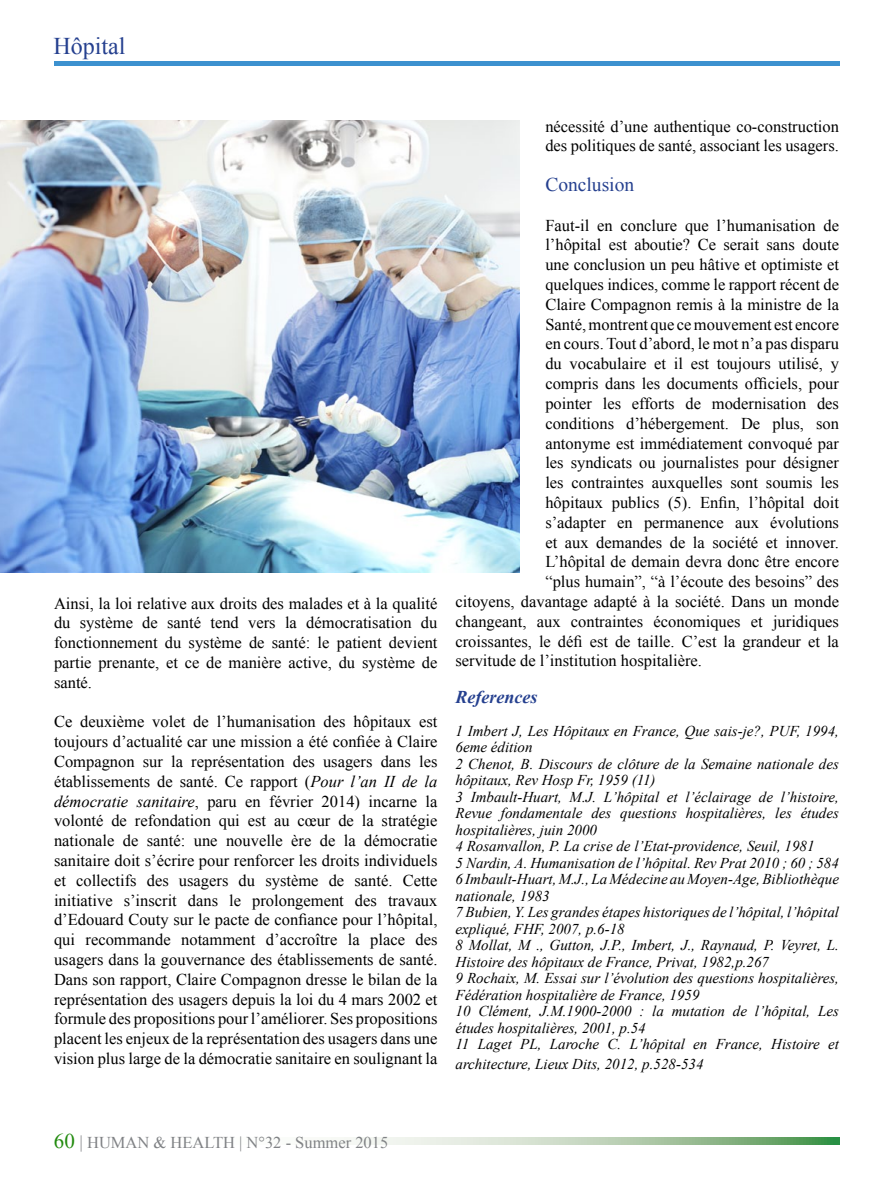
<style>
.page{position:relative;width:887px;height:1191px;background:#fff}
.page>*{position:absolute;margin:0;border:0;box-sizing:border-box;transform-origin:0 0}
.t1{font:24px "Times New Roman";color:#25408f}
.t2{font:19.5px "Times New Roman";color:#25408f}
.t3{font:italic 700 18px "Times New Roman";color:#25408f}
.t4{font:16.5px/19.8px "Times New Roman";color:#000;text-align:justify}
.t5{font:16.5px "Times New Roman";color:#808285}
.t6{font:italic 15px/16.5px "Times New Roman";color:#000}
.s1{font-style:italic}
.s2{font-size:21px;color:#228b0f}
.s3{font-size:18px}
</style>
<div class="page">
<svg style="left:344px;top:1137px;width:495px;height:7px;background:#b4ceb1"></svg>
<div style="left:54px;top:61px;width:785px;height:5px;background:#3c91cf"></div>
<img style="left:0;top:120px;width:520px;height:452px">
<h1 class="t1" style="left:54px;top:30px;width:73px">Hôpital</h1>
<p class="t4" style="left:54px;top:593px;width:385px">Ainsi, la loi relative aux droits des malades et à la qualité du système de santé tend vers la démocratisation du fonctionnement du système de santé: le patient devient partie prenante, et ce de manière active, du système de santé.</p>
<p class="t4" style="left:54px;top:711px;width:385px">Ce deuxième volet de l’humanisation des hôpitaux est toujours d’actualité car une mission a été confiée à Claire Compagnon sur la représentation des usagers dans les établissements de santé. Ce rapport (<span class="s1">Pour l’an II de la démocratie sanitaire</span>, paru en février 2014) incarne la volonté de refondation qui est au cœur de la stratégie nationale de santé: une nouvelle ère de la démocratie sanitaire doit s’écrire pour renforcer les droits individuels et collectifs des usagers du système de santé. Cette initiative s’inscrit dans le prolongement des travaux d’Edouard Couty sur le pacte de confiance pour l’hôpital, qui recommande notamment d’accroître la place des usagers dans la gouvernance des établissements de santé.<br>Dans son rapport, Claire Compagnon dresse le bilan de la représentation des usagers depuis la loi du 4 mars 2002 et formule des propositions pour l’améliorer. Ses propositions placent les enjeux de la représentation des usagers dans une vision plus large de la démocratie sanitaire en soulignant la</p>
<p class="t4" style="left:545px;top:116px;width:295px">nécessité d’une authentique co-construction des politiques de santé, associant les usagers.</p>
<p class="t2" style="left:545px;top:171px;width:90px">Conclusion</p>
<p class="t4" style="left:545px;top:215px;width:295px">Faut-il en conclure que l’humanisation de</p>
<p class="t4" style="left:545px;top:235px;width:295px">l’hôpital est aboutie? Ce serait sans doute</p>
<p class="t4" style="left:545px;top:254px;width:295px">une conclusion un peu hâtive et optimiste et</p>
<p class="t4" style="left:545px;top:274px;width:295px">quelques indices, comme le rapport récent de</p>
<p class="t4" style="left:545px;top:294px;width:295px">Claire Compagnon remis à la ministre de la</p>
<p class="t4" style="left:545px;top:314px;width:295px">Santé, montrent que ce mouvement est encore</p>
<p class="t4" style="left:545px;top:334px;width:295px">en cours. Tout d’abord, le mot n’a pas disparu</p>
<p class="t4" style="left:545px;top:353px;width:295px">du vocabulaire et il est toujours utilisé, y</p>
<p class="t4" style="left:545px;top:373px;width:295px">compris dans les documents officiels, pour</p>
<p class="t4" style="left:545px;top:393px;width:295px">pointer les efforts de modernisation des</p>
<p class="t4" style="left:545px;top:413px;width:295px">conditions d’hébergement. De plus, son</p>
<p class="t4" style="left:545px;top:433px;width:295px">antonyme est immédiatement convoqué par</p>
<p class="t4" style="left:545px;top:452px;width:295px">les syndicats ou journalistes pour désigner</p>
<p class="t4" style="left:545px;top:472px;width:295px">les contraintes auxquelles sont soumis les</p>
<p class="t4" style="left:545px;top:492px;width:295px">hôpitaux publics (5). Enfin, l’hôpital doit</p>
<p class="t4" style="left:545px;top:512px;width:295px">s’adapter en permanence aux évolutions</p>
<p class="t4" style="left:545px;top:532px;width:295px">et aux demandes de la société et innover.</p>
<p class="t4" style="left:545px;top:551px;width:295px">L’hôpital de demain devra donc être encore</p>
<p class="t4" style="left:545px;top:571px;width:295px">“plus humain”, “à l’écoute des besoins” des</p>
<p class="t4" style="left:455px;top:591px;width:385px">citoyens, davantage adapté à la société. Dans un monde</p>
<p class="t4" style="left:455px;top:611px;width:385px">changeant, aux contraintes économiques et juridiques</p>
<p class="t4" style="left:455px;top:631px;width:385px">croissantes, le défi est de taille. C’est la grandeur et la</p>
<p class="t4" style="left:455px;top:650px;width:248px">servitude de l’institution hospitalière.</p>
<p class="t3" style="left:455px;top:684px;width:83px">References</p>
<p class="t6" style="left:455px;top:722px;width:385px">1 Imbert J, Les Hôpitaux en France, Que sais-je?, PUF, 1994, 6eme édition<br>2 Chenot, B. Discours de clôture de la Semaine nationale des hôpitaux, Rev Hosp Fr, 1959 (11)<br>3 Imbault-Huart, M.J. L’hôpital et l’éclairage de l’histoire, Revue fondamentale des questions hospitalières, les études hospitalières, juin 2000<br>4 Rosanvallon, P. La crise de l’Etat-providence, Seuil, 1981<br>5 Nardin, A. Humanisation de l’hôpital. Rev Prat 2010 ; 60 ; 584<br>6 Imbault-Huart, M.J., La Médecine au Moyen-Age, Bibliothèque nationale, 1983<br>7 Bubien, Y. Les grandes étapes historiques de l’hôpital, l’hôpital expliqué, FHF, 2007, p.6-18<br>8 Mollat, M ., Gutton, J.P., Imbert, J., Raynaud, P. Veyret, L.<br>Histoire des hôpitaux de France, Privat, 1982,p.267<br>9 Rochaix, M. Essai sur l’évolution des questions hospitalières, Fédération hospitalière de France, 1959<br>10 Clément, J.M.1900-2000 : la mutation de l’hôpital, Les études hospitalières, 2001, p.54<br>11 Laget PL, Laroche C. L’hôpital en France, Histoire et</p>
<p class="t6" style="left:455px;top:1055px;width:250px">architecture, Lieux Dits, 2012, p.528-534</p>
<p class="t5" style="left:54px;top:1131px;width:336px"><span class="s2">60</span> <span class="s3">|</span> HUMAN &amp; HEALTH | N°32 - Summer 2015</p>
</div>
